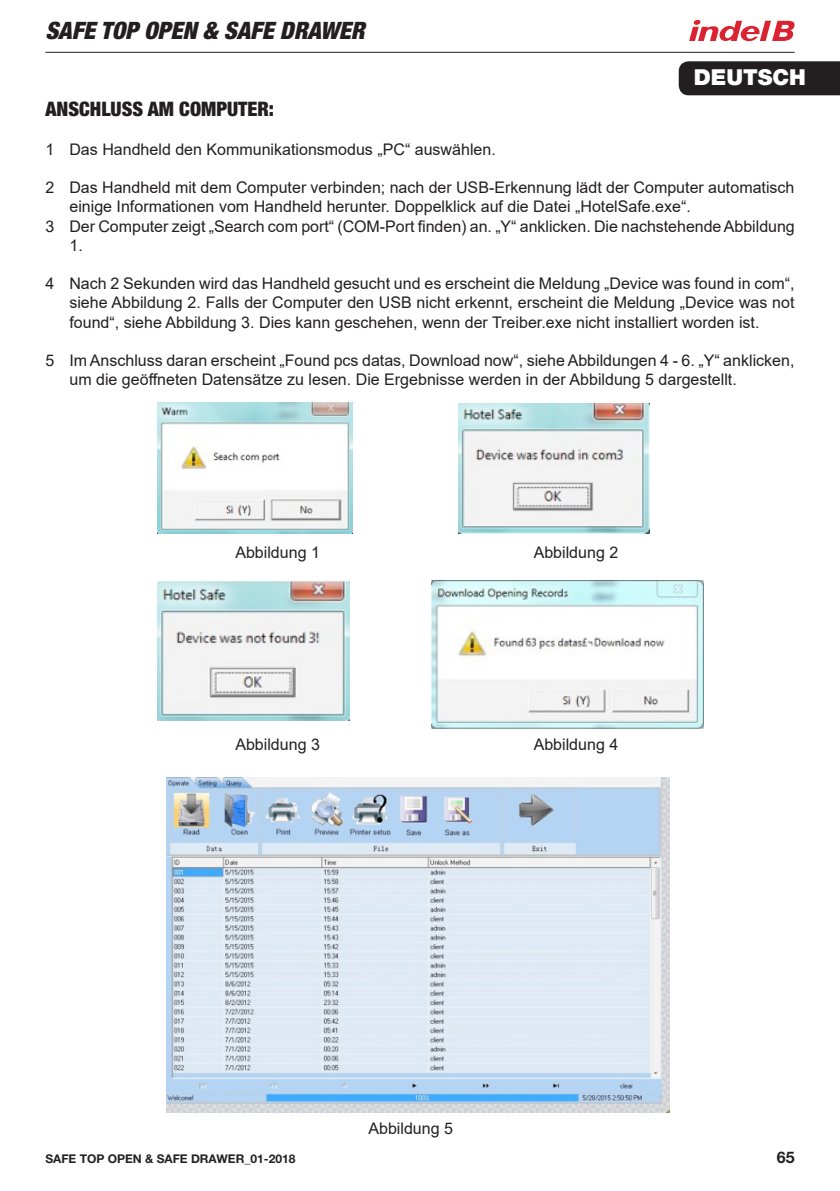
<style>
.page{position:relative;width:840px;height:1191px;background:#fff}
.page>*{position:absolute;margin:0;border:0;box-sizing:border-box;transform-origin:0 0}
.t1{font:italic 900 condensed 24px "Helvetica Neue LT Std";color:#231f20}
.t2{font:900 22px "Helvetica Neue LT Std";color:#fff}
.Sottotitolo{font:900 condensed 20px "Helvetica Neue LT Std";color:#231f20}
.Corpo_testo_per_Palm{font:16px/19.2px "Arial";color:#231f20}
.t3{font:700 16px "Helvetica Neue LT Std";color:#231f20}
.t4{font:700 12px "Helvetica Neue LT Std";color:#231f20}
</style>
<div class="page">
<div style="left:678px;top:61px;width:161px;height:34px;background:#231f20"></div>
<hr style="left:45px;top:52px;width:749px;height:1px;background:#231f20">
<svg style="left:689px;top:20px;width:105px;height:21px"></svg>
<img style="left:157px;top:402px;width:195px;height:131px">
<img style="left:458px;top:404px;width:191px;height:129px">
<img style="left:157px;top:581px;width:192px;height:139px">
<img style="left:431px;top:581px;width:272px;height:148px">
<img style="left:166px;top:777px;width:503px;height:335px">
<h1 class="t1" style="left:45px;top:16px;width:320px">SAFE TOP OPEN &amp; SAFE DRAWER</h1>
<h2 class="t2" style="left:693px;top:64px;width:114px">DEUTSCH</h2>
<p class="Sottotitolo" style="left:45px;top:97px;width:230px">ANSCHLUSS AM COMPUTER:</p>
<p class="Corpo_testo_per_Palm" style="left:45px;top:139px;width:451px">1 Das Handheld den Kommunikationsmodus „PC“ auswählen.</p>
<p class="Corpo_testo_per_Palm" style="left:69px;top:178px;width:726px;text-indent:-24px">2 Das Handheld mit dem Computer verbinden; nach der USB-Erkennung lädt der Computer automatisch einige Informationen vom Handheld herunter. Doppelklick auf die Datei „HotelSafe.exe“.</p>
<p class="Corpo_testo_per_Palm" style="left:69px;top:216px;width:726px;text-indent:-24px">3 Der Computer zeigt „Search com port“ (COM-Port finden) an. „Y“ anklicken. Die nachstehende Abbildung<br>1.</p>
<p class="Corpo_testo_per_Palm" style="left:69px;top:274px;width:726px;text-align:justify;text-indent:-24px">4 Nach 2 Sekunden wird das Handheld gesucht und es erscheint die Meldung „Device was found in com“, siehe Abbildung 2. Falls der Computer den USB nicht erkennt, erscheint die Meldung „Device was not found“, siehe Abbildung 3. Dies kann geschehen, wenn der Treiber.exe nicht installiert worden ist.</p>
<p class="Corpo_testo_per_Palm" style="left:69px;top:351px;width:726px;text-indent:-24px">5 Im Anschluss daran erscheint „Found pcs datas, Download now“, siehe Abbildungen 4 - 6. „Y“ anklicken, um die geöffneten Datensätze zu lesen. Die Ergebnisse werden in der Abbildung 5 dargestellt.</p>
<p class="Corpo_testo_per_Palm" style="left:235px;top:543px;width:86px">Abbildung 1</p>
<p class="Corpo_testo_per_Palm" style="left:533px;top:543px;width:86px">Abbildung 2</p>
<p class="Corpo_testo_per_Palm" style="left:235px;top:735px;width:86px">Abbildung 3</p>
<p class="Corpo_testo_per_Palm" style="left:533px;top:735px;width:86px">Abbildung 4</p>
<p class="Corpo_testo_per_Palm" style="left:368px;top:1119px;width:86px">Abbildung 5</p>
<p class="t4" style="left:45px;top:1151px;width:251px">SAFE TOP OPEN &amp; SAFE DRAWER_01-2018</p>
<p class="t3" style="left:776px;top:1147px;width:19px">65</p>
</div>
